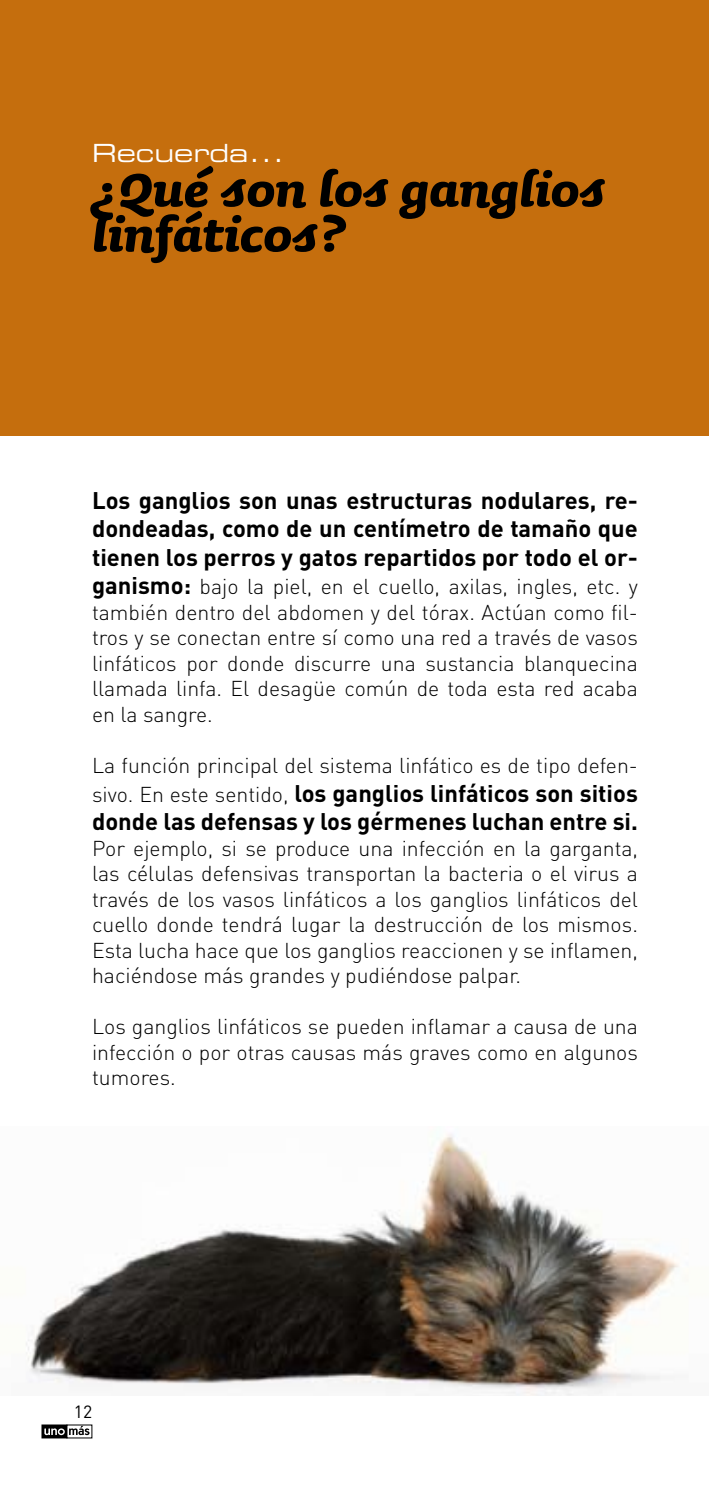
<style>
.page{position:relative;width:709px;height:1489px;background:#fff}
.page>*{position:absolute;margin:0;border:0;box-sizing:border-box;transform-origin:0 0}
.patología_1{font:60px/45px "Sauna Bold Italic Swash";color:#000}
.t1{font:25px "Eurostile Extended Two";color:#fff}
.recuerda_general{font:700 23.75px/28.5px "DIN";color:#000;text-align:justify}
.recuerda_general-2{font:300 21.25px/25.5px "DIN";color:#000;text-align:justify}
.t2{font:17.5px "DIN";color:#000}
.s1{font-weight:700;font-size:23.75px}
.s2{font-weight:300;font-size:21.25px}
</style>
<div class="page">
<div style="left:0;top:0;width:709px;height:435px;background:#c56e0d"></div>
<svg style="left:44px;top:1426px;width:21px;height:9px"></svg>
<div style="left:42px;top:1424px;width:25px;height:13px;border:1px solid #000"></div>
<svg style="left:69px;top:1429px;width:21px;height:6px"></svg>
<svg style="left:44px;top:1428px;width:16px;height:6px"></svg>
<svg style="left:58px;top:1428px;width:7px;height:6px"></svg>
<svg style="left:69px;top:1425px;width:20px;height:9px"></svg>
<img style="left:26px;top:1134px;width:653px;height:261px">
<p class="t1" style="left:92px;top:135px;width:194px">Recuerda...</p>
<p class="patología_1" style="left:92px;top:167px;width:515px">¿Qué son los ganglios linfáticos?</p>
<p class="recuerda_general" style="left:92px;top:485px;width:547px">Los ganglios son unas estructuras nodulares, re&shy;dondeadas, como de un centímetro de tamaño que tienen los perros y gatos repartidos por todo el or-</p>
<p class="recuerda_general-2" style="left:92px;top:573px;width:547px"><span class="s1">ganismo:</span> bajo la piel, en el cuello, axilas, ingles, etc. y también dentro del abdomen y del tórax. Actúan como fil&shy;tros y se conectan entre sí como una red a través de vasos linfáticos por donde discurre una sustancia blanquecina llamada linfa. El desagüe común de toda esta red acaba en la sangre.</p>
<p class="recuerda_general-2" style="left:92px;top:752px;width:547px">La función principal del sistema linfático es de tipo defen-</p>
<p class="recuerda_general" style="left:92px;top:777px;width:547px"><span class="s2">sivo. En este sentido,</span> los ganglios linfáticos son sitios donde las defensas y los gérmenes luchan entre si.</p>
<p class="recuerda_general-2" style="left:92px;top:834px;width:547px">Por ejemplo, si se produce una infección en la garganta, las células defensivas transportan la bacteria o el virus a través de los vasos linfáticos a los ganglios linfáticos del cuello donde tendrá lugar la destrucción de los mismos.<br>Esta lucha hace que los ganglios reaccionen y se inflamen, haciéndose más grandes y pudiéndose palpar.</p>
<p class="recuerda_general-2" style="left:92px;top:1013px;width:547px">Los ganglios linfáticos se pueden inflamar a causa de una infección o por otras causas más graves como en algunos tumores.</p>
<p class="t2" style="left:74px;top:1400px;width:9px">12</p>
</div>
